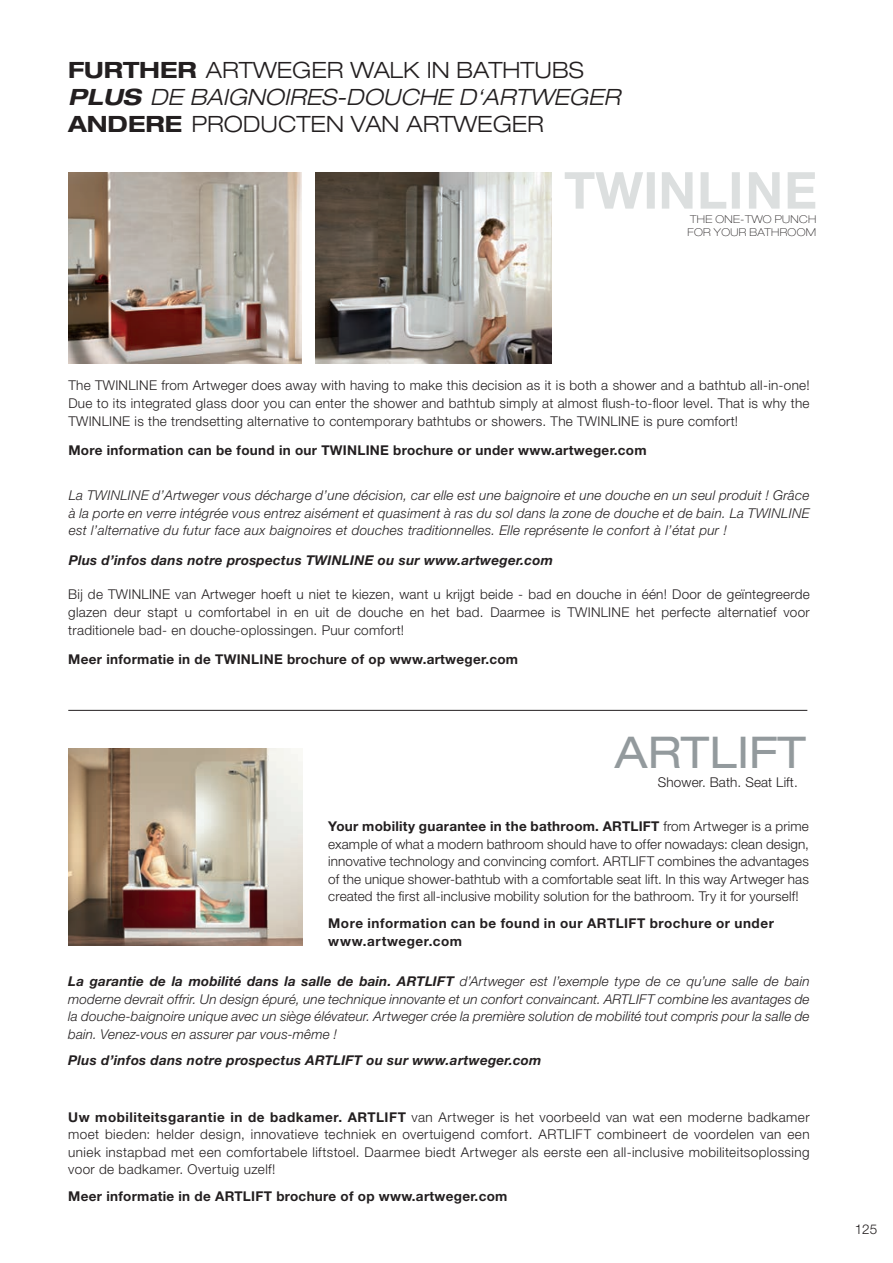
<style>
.page{position:relative;width:893px;height:1263px;background:#fff}
.page>*{position:absolute;margin:0;border:0;box-sizing:border-box;transform-origin:0 0}
.t1{font:expanded 43.8px "Helvetica Neue LT Std";color:#939a9d}
.t2{font:300 expanded 22.5px/27px "Helvetica Neue LT Std";color:#231f20}
.t3{font:300 13.5px/17.5px "Helvetica Neue LT Std";letter-spacing:.02em;color:#231f20;text-align:justify}
.t4{font:italic 300 13.5px/17.5px "Helvetica Neue LT Std";letter-spacing:.02em;color:#231f20;text-align:justify}
.t5{font:700 13.5px "Helvetica Neue LT Std";letter-spacing:.02em;color:#231f20}
.t6{font:italic 700 13.5px "Helvetica Neue LT Std";letter-spacing:.02em;color:#231f20}
.t7{font:700 13.5px/17.7px "Helvetica Neue LT Std";letter-spacing:.04em;color:#231f20}
.t8{font:100 expanded 10.8px/12.9px "Helvetica Neue LT Std";letter-spacing:.03em;color:#231f20}
.s1{font-weight:700}
.s2{font-weight:700;font-style:italic}
.s3{font-style:italic}
</style>
<div class="page">
<img style="left:68px;top:172px;width:234px;height:192px">
<img style="left:69px;top:749px;width:234px;height:197px">
<img style="left:315px;top:172px;width:236px;height:192px">
<hr style="left:68px;top:710px;width:739px;height:1px;background:#231f20">
<svg style="left:565px;top:172px;width:250px;height:37px"></svg>
<h2 class="t2" style="left:68px;top:56px;width:554px"><span class="s1">FURTHER</span> ARTWEGER WALK IN BATHTUBS<br><span class="s2">PLUS</span> <span class="s3">DE BAIGNOIRES-DOUCHE D‘ARTWEGER<br></span><span class="s1">ANDERE</span> PRODUCTEN VAN ARTWEGER</h2>
<p class="t8" style="left:687px;top:213px;width:130px">THE ONE-TWO PUNCH<br>FOR YOUR BATHROOM</p>
<p class="t3" style="left:68px;top:376px;width:743px">The TWINLINE from Artweger does away with having to make this decision as it is both a shower and a bathtub all-in-one!<br>Due to its integrated glass door you can enter the shower and bathtub simply at almost flush-to-floor level. That is why the TWINLINE is the trendsetting alternative to contemporary bathtubs or showers. The TWINLINE is pure comfort!</p>
<p class="t5" style="left:68px;top:442px;width:580px">More information can be found in our TWINLINE brochure or under www.artweger.com</p>
<p class="t4" style="left:69px;top:486px;width:742px">La TWINLINE d’Artweger vous décharge d’une décision, car elle est une baignoire et une douche en un seul produit ! Grâce à la porte en verre intégrée vous entrez aisément et quasiment à ras du sol dans la zone de douche et de bain. La TWINLINE est l’alternative du futur face aux baignoires et douches traditionnelles. Elle représente le confort à l’état pur !</p>
<p class="t6" style="left:69px;top:552px;width:486px">Plus d’infos dans notre prospectus TWINLINE ou sur www.artweger.com</p>
<p class="t3" style="left:68px;top:585px;width:743px">Bij de TWINLINE van Artweger hoeft u niet te kiezen, want u krijgt beide - bad en douche in één! Door de geïntegreerde glazen deur stapt u comfortabel in en uit de douche en het bad. Daarmee is TWINLINE het perfecte alternatief voor traditionele bad- en douche-oplossingen. Puur comfort!</p>
<p class="t5" style="left:68px;top:651px;width:451px">Meer informatie in de TWINLINE brochure of op www.artweger.com</p>
<h1 class="t1" style="left:614px;top:726px;width:193px">ARTLIFT</h1>
<p class="t3" style="left:658px;top:773px;width:141px">Shower. Bath. Seat Lift.</p>
<p class="t3" style="left:328px;top:817px;width:482px"><span class="s1">Your mobility guarantee in the bathroom. ARTLIFT</span> from Artweger is a prime example of what a modern bathroom should have to offer nowadays: clean design, innovative technology and convincing comfort. ARTLIFT combines the advantages of the unique shower-bathtub with a comfortable seat lift. In this way Artweger has created the first all-inclusive mobility solution for the bathroom. Try it for yourself!</p>
<p class="t7" style="left:328px;top:914px;width:447px">More information can be found in our ARTLIFT brochure or under www.artweger.com</p>
<p class="t4" style="left:68px;top:972px;width:743px"><span class="s1">La garantie de la mobilité dans la salle de bain. ARTLIFT</span> d’Artweger est l’exemple type de ce qu’une salle de bain moderne devrait offrir. Un design épuré, une technique innovante et un confort convaincant. ARTLIFT combine les avantages de la douche-baignoire unique avec un siège élévateur. Artweger crée la première solution de mobilité tout compris pour la salle de bain. Venez-vous en assurer par vous-même !</p>
<p class="t6" style="left:68px;top:1052px;width:475px">Plus d’infos dans notre prospectus ARTLIFT ou sur www.artweger.com</p>
<p class="t3" style="left:68px;top:1108px;width:743px"><span class="s1">Uw mobiliteitsgarantie in de badkamer. ARTLIFT</span> van Artweger is het voorbeeld van wat een moderne badkamer moet bieden: helder design, innovatieve techniek en overtuigend comfort. ARTLIFT combineert de voordelen van een uniek instapbad met een comfortabele liftstoel. Daarmee biedt Artweger als eerste een all-inclusive mobiliteitsoplossing voor de badkamer. Overtuig uzelf!</p>
<p class="t5" style="left:68px;top:1187px;width:441px">Meer informatie in de ARTLIFT brochure of op www.artweger.com</p>
<p class="t3" style="left:855px;top:1220px;width:24px">125</p>
</div>
